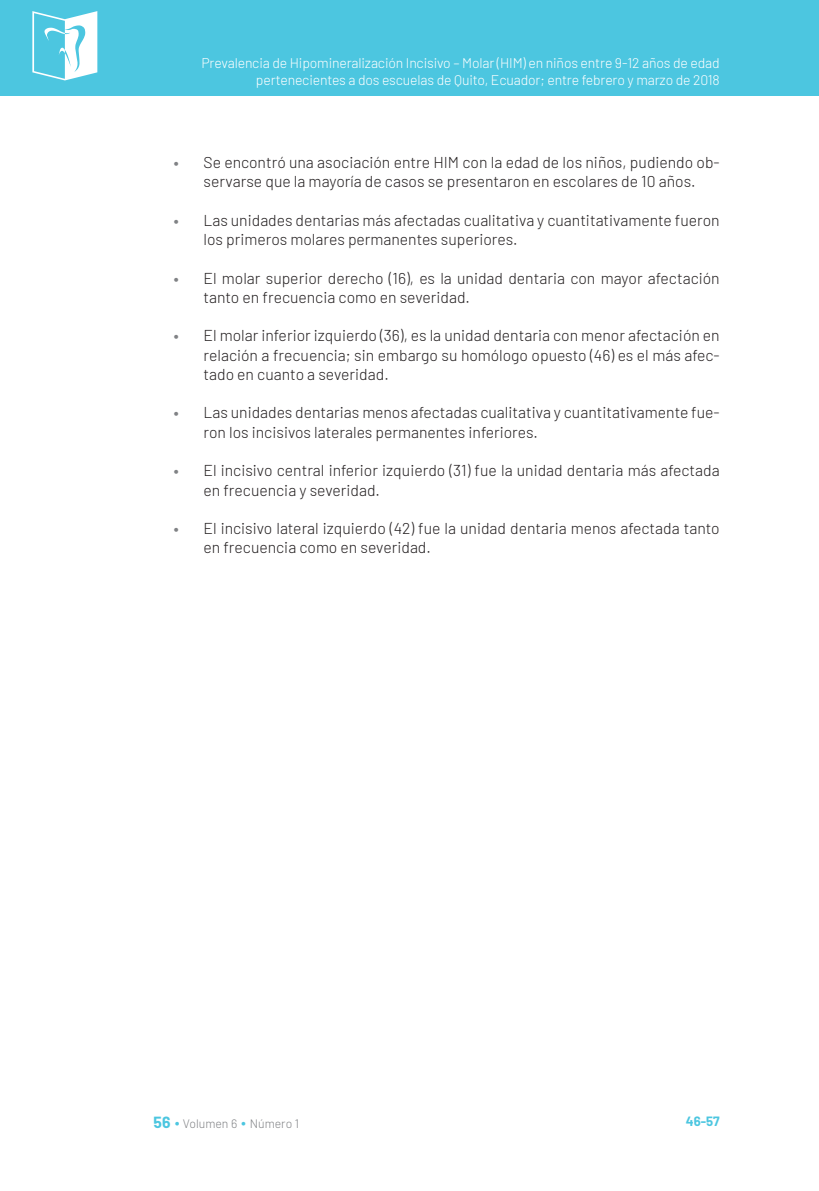
<style>
.page{position:relative;width:819px;height:1191px;background:#fff}
.page>*{position:absolute;margin:0;border:0;box-sizing:border-box;transform-origin:0 0}
.t1{font:300 15.75px/19.2px "Barlow";color:#231f20}
.t2{font:300 14px/16.8px "Barlow";letter-spacing:-.01em;color:#fff;text-align:right}
.t3{font:700 13.12px "Barlow";color:#4cc6e0}
.t4{font:300 12.25px "Barlow";color:#808285}
.s1{font-weight:600;color:#808285}
.s2{font-weight:700;font-size:15.75px;color:#4cc6e0}
.s3{font-weight:400;font-size:15.75px;color:#4cc6e0}
</style>
<div class="page">
<div style="left:0;top:0;width:819px;height:96px;background:#4cc6e0"></div>
<svg style="left:32px;top:11px;width:65px;height:69px"></svg>
<p class="t2" style="left:201px;top:53px;width:520px">Prevalencia de Hipomineralización Incisivo – Molar (HIM) en niños entre 9-12 años de edad pertenecientes a dos escuelas de Quito, Ecuador; entre febrero y marzo de 2018</p>
<p class="t1" style="left:174px;top:152px;width:547px;text-align:center"><span class="s1">•</span> Se encontró una asociación entre HIM con la edad de los niños, pudiendo ob&shy;servarse que la mayoría de casos se presentaron en escolares de 10 años.</p>
<p class="t1" style="left:203px;top:209px;width:517px;text-indent:-30px"><span class="s1">•</span> Las unidades dentarias más afectadas cualitativa y cuantitativamente fueron los primeros molares permanentes superiores.</p>
<p class="t1" style="left:203px;top:267px;width:517px;text-indent:-30px"><span class="s1">•</span> El molar superior derecho (16), es la unidad dentaria con mayor afectación tanto en frecuencia como en severidad.</p>
<p class="t1" style="left:203px;top:325px;width:517px;text-align:justify;text-indent:-30px"><span class="s1">•</span> El molar inferior izquierdo (36), es la unidad dentaria con menor afectación en relación a frecuencia; sin embargo su homólogo opuesto (46) es el más afec&shy;tado en cuanto a severidad.</p>
<p class="t1" style="left:203px;top:402px;width:517px;text-indent:-30px"><span class="s1">•</span> Las unidades dentarias menos afectadas cualitativa y cuantitativamente fue&shy;ron los incisivos laterales permanentes inferiores.</p>
<p class="t1" style="left:203px;top:460px;width:517px;text-indent:-30px"><span class="s1">•</span> El incisivo central inferior izquierdo (31) fue la unidad dentaria más afectada en frecuencia y severidad.</p>
<p class="t1" style="left:203px;top:517px;width:517px;text-indent:-30px"><span class="s1">•</span> El incisivo lateral izquierdo (42) fue la unidad dentaria menos afectada tanto en frecuencia como en severidad.</p>
<p class="t4" style="left:154px;top:1115px;width:147px"><span class="s2">56</span> <span class="s3">•</span> Volumen 6 <span class="s3">•</span> Número 1</p>
<p class="t3" style="left:685px;top:1111px;width:35px">46-57</p>
</div>
